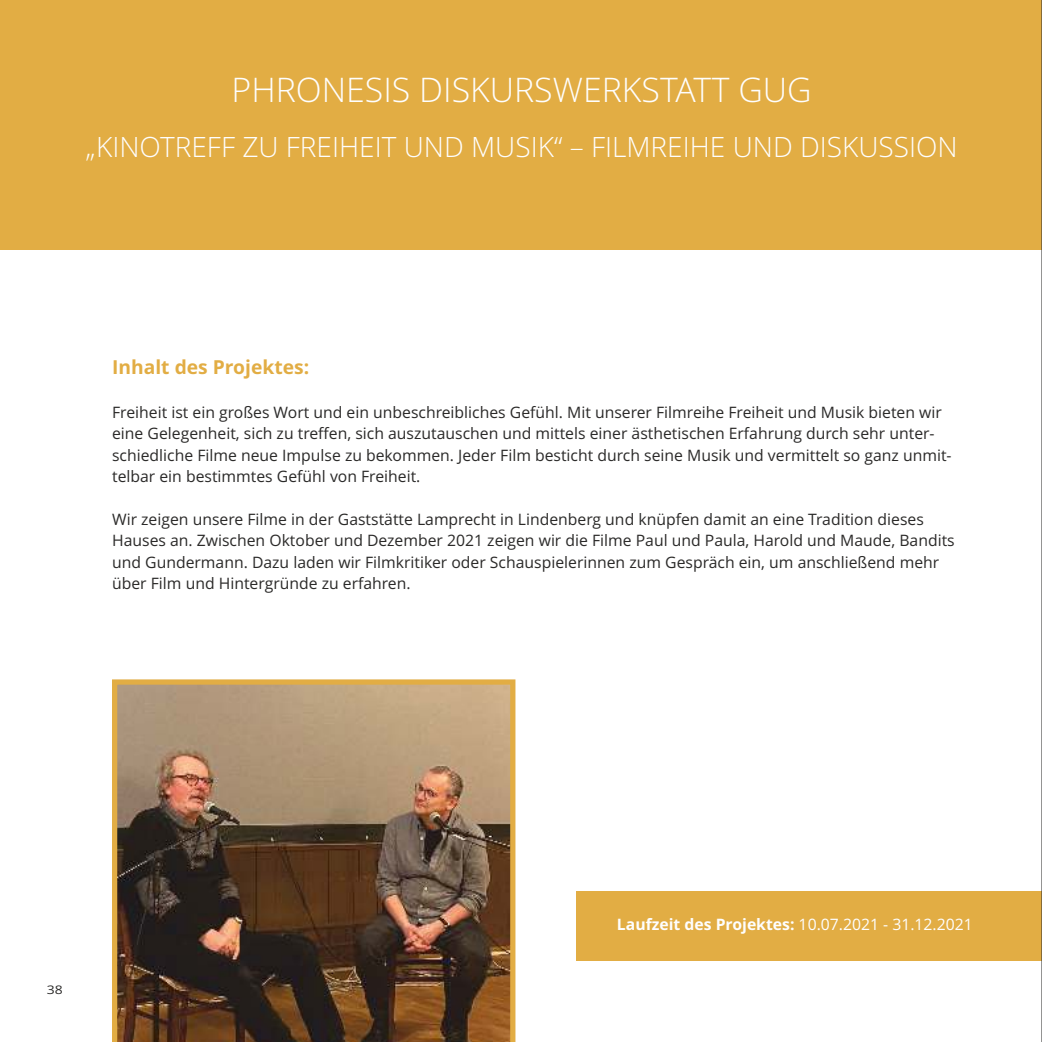
<style>
.page{position:relative;width:1042px;height:1042px;background:#fff}
.page>*{position:absolute;margin:0;border:0;box-sizing:border-box;transform-origin:0 0}
.t1{font:300 33.95px "Open Sans";color:#fefefe}
.t2{font:300 28px "Open Sans";color:#fefefe}
.t3{font:700 19.25px "Open Sans";color:#e2ad44}
.t4{font:15.75px/21.5px "Open Sans";color:#2b2a29}
.t5{font:700 15.75px "Open Sans";color:#fefefe}
.t6{font:11.9px "Open Sans";color:#2b2a29;scale:1.18 1}
.s1{font-weight:400}
</style>
<div class="page">
<img style="left:112px;top:679px;width:403px;height:363px">
<div style="left:0;top:0;width:1042px;height:250px;background:#e2ad44"></div>
<div style="left:577px;top:891px;width:465px;height:69px;background:#e2ad44"></div>
<hr style="left:1041px;top:0;width:1px;height:1042px;background:#2b2a29">
<h1 class="t1" style="left:232px;top:76px;width:582px">PHRONESIS DISKURSWERKSTATT GUG</h1>
<h2 class="t2" style="left:86px;top:135px;width:873px">„KINOTREFF ZU FREIHEIT UND MUSIK“ – FILMREIHE UND DISKUSSION</h2>
<p class="t3" style="left:112px;top:359px;width:198px">Inhalt des Projektes:</p>
<p class="t4" style="left:112px;top:403px;width:841px">Freiheit ist ein großes Wort und ein unbeschreibliches Gefühl. Mit unserer Filmreihe Freiheit und Musik bieten wir eine Gelegenheit, sich zu treffen, sich auszutauschen und mittels einer ästhetischen Erfahrung durch sehr unter&shy;schiedliche Filme neue Impulse zu bekommen. Jeder Film besticht durch seine Musik und vermittelt so ganz unmit&shy;telbar ein bestimmtes Gefühl von Freiheit.</p>
<p class="t4" style="left:112px;top:510px;width:844px">Wir zeigen unsere Filme in der Gaststätte Lamprecht in Lindenberg und knüpfen damit an eine Tradition dieses Hauses an. Zwischen Oktober und Dezember 2021 zeigen wir die Filme Paul und Paula, Harold und Maude, Bandits und Gundermann. Dazu laden wir Filmkritiker oder Schauspielerinnen zum Gespräch ein, um anschließend mehr über Film und Hintergründe zu erfahren.</p>
<p class="t6" style="left:47px;top:985px;width:15px">38</p>
<p class="t5" style="left:617px;top:918px;width:357px">Laufzeit des Projektes: <span class="s1">10.07.2021 - 31.12.2021</span></p>
</div>
